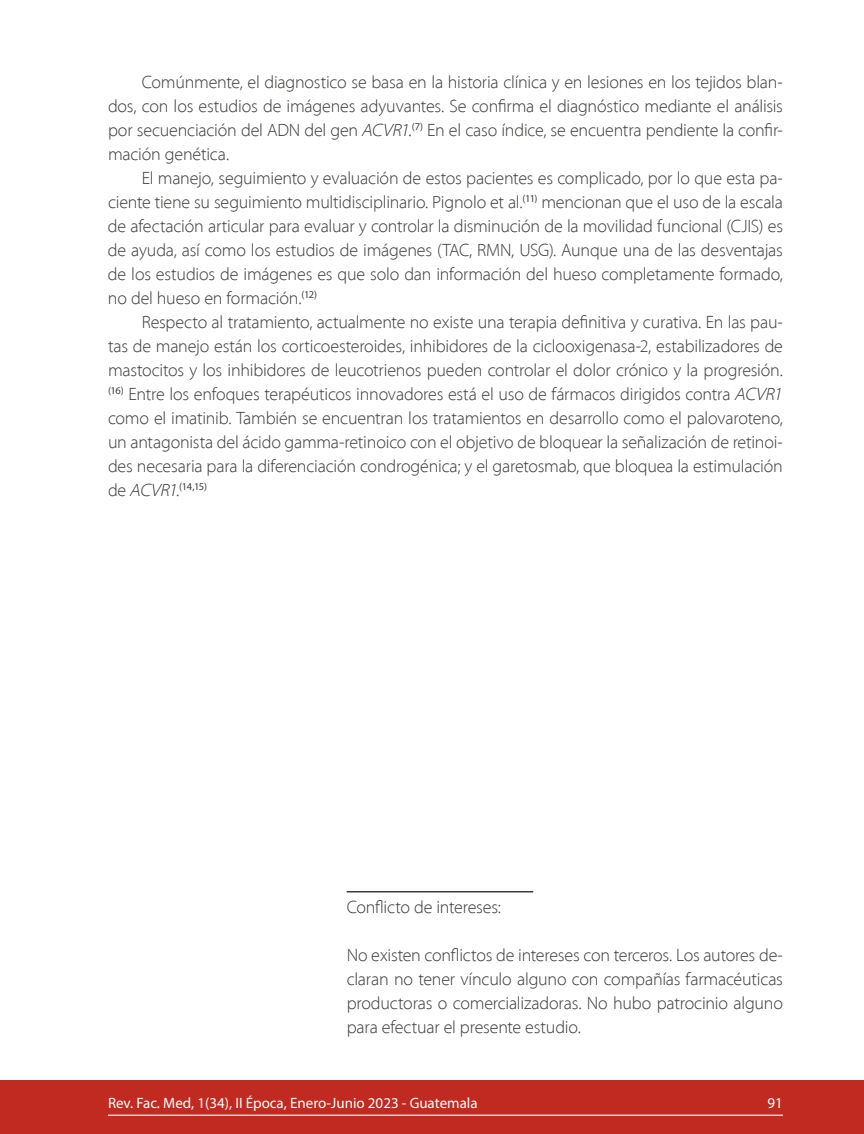
<style>
.page{position:relative;width:864px;height:1134px;background:#fff}
.page>*{position:absolute;margin:0;border:0;box-sizing:border-box;transform-origin:0 0}
.t1{font:300 18px/24px "Myriad Pro";letter-spacing:-.01em;color:#3c3c3b;text-align:justify}
.t2{font:15px "Myriad Pro";color:#fff}
.t3{font:10.5px "Myriad Pro";color:#3c3c3b}
.s1{font-style:italic}
.s2{font-weight:300;font-size:18px}
.s3{font-weight:300;font-style:italic;font-size:18px}
</style>
<div class="page">
<hr style="left:347px;top:891px;width:186px;height:1px;background:#3c3c3b">
<div style="left:0;top:1080px;width:864px;height:54px;background:#c12a21"></div>
<hr style="left:108px;top:1115px;width:675px;height:1px;background:#fff">
<p class="t1" style="left:108px;top:70px;width:677px;text-indent:34px">Comúnmente, el diagnostico se basa en la historia clínica y en lesiones en los tejidos blan&shy;dos, con los estudios de imágenes adyuvantes. Se confirma el diagnóstico mediante el análisis por secuenciación del ADN del gen <span class="s1">ACVR1.</span><sup>(7)</sup> En el caso índice, se encuentra pendiente la confir&shy;mación genética.</p>
<p class="t1" style="left:108px;top:166px;width:677px;text-indent:34px">El manejo, seguimiento y evaluación de estos pacientes es complicado, por lo que esta pa&shy;ciente tiene su seguimiento multidisciplinario. Pignolo et al.<sup>(11)</sup> mencionan que el uso de la escala de afectación articular para evaluar y controlar la disminución de la movilidad funcional (CJIS) es de ayuda, así como los estudios de imágenes (TAC, RMN, USG). Aunque una de las desventajas de los estudios de imágenes es que solo dan información del hueso completamente formado, no del hueso en formación.<sup>(12)</sup></p>
<p class="t1" style="left:108px;top:310px;width:677px;text-indent:34px">Respecto al tratamiento, actualmente no existe una terapia definitiva y curativa. En las pau&shy;tas de manejo están los corticoesteroides, inhibidores de la ciclooxigenasa-2, estabilizadores de mastocitos y los inhibidores de leucotrienos pueden controlar el dolor crónico y la progresión. <sup>(16)</sup> Entre los enfoques terapéuticos innovadores está el uso de fármacos dirigidos contra <span class="s1">ACVR1 </span>como el imatinib. También se encuentran los tratamientos en desarrollo como el palovaroteno, un antagonista del ácido gamma-retinoico con el objetivo de bloquear la señalización de retinoi&shy;des necesaria para la diferenciación condrogénica; y el garetosmab, que bloquea la estimulación</p>
<p class="t3" style="left:108px;top:480px;width:101px"><span class="s2">de</span> <span class="s3">ACVR1</span><span class="s2">.</span>(14,15)</p>
<p class="t1" style="left:347px;top:895px;width:156px">Conflicto de intereses:</p>
<p class="t1" style="left:347px;top:943px;width:438px">No existen conflictos de intereses con terceros. Los autores de&shy;claran no tener vínculo alguno con compañías farmacéuticas productoras o comercializadoras. No hubo patrocinio alguno para efectuar el presente estudio.</p>
<p class="t2" style="left:108px;top:1094px;width:371px">Rev. Fac. Med, 1(34), II Época, Enero-Junio 2023 - Guatemala</p>
<p class="t2" style="left:768px;top:1094px;width:17px">91</p>
</div>
